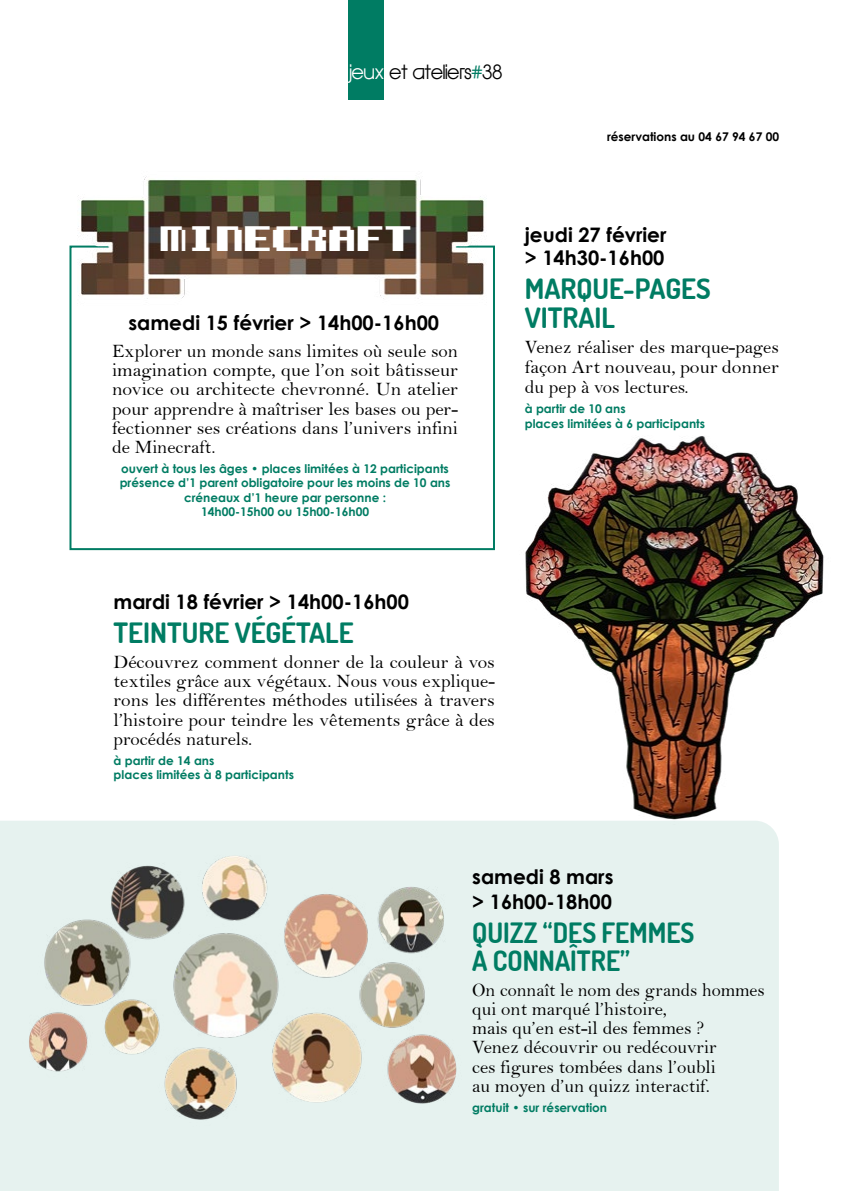
<style>
.page{position:relative;width:851px;height:1191px;background:#fff}
.page>*{position:absolute;margin:0;border:0;box-sizing:border-box;transform-origin:0 0}
.t1{font:700 36px "Kemco Pixel";color:#fff}
.t2{font:200 28px/28.8px "Dosis";color:#007c63}
.t3{font:200 28px/28.2px "Dosis";color:#007c63;scale:.95 1}
.t4{font:700 20px/22.8px "Century Gothic";color:#000}
.t5{font:700 20px "Hasteristico";color:#000}
.t6{font:19px/19.2px "Bell";color:#000;text-align:justify}
.t7{font:700 12px/14.4px "Century Gothic";color:#007c63}
.t8{font:700 12px "Century Gothic";color:#000}
.s1{color:#fff}
.s2{color:#007c63}
</style>
<div class="page">
<div style="left:0;top:821px;width:778px;height:370px;background:#e6f2ef"></div>
<div style="left:69px;top:245px;width:426px;height:305px;border:2px solid #007c63"></div>
<div style="left:348px;top:0;width:35px;height:99px;background:#007c63"></div>
<img style="left:78px;top:176px;width:408px;height:123px">
<img style="left:512px;top:436px;width:312px;height:395px">
<img style="left:14px;top:838px;width:458px;height:298px">
<p class="t5" style="left:348px;top:60px;width:155px"><span class="s1">jeux</span> et ateliers<span class="s2">#</span>38</p>
<p class="t8" style="left:607px;top:127px;width:174px">réservations au 04 67 94 67 00</p>
<h1 class="t1" style="left:161px;top:226px;width:255px">MINECRAFT</h1>
<p class="t4" style="left:128px;top:310px;width:312px">samedi 15 février &gt; 14h00-16h00</p>
<p class="t6" style="left:112px;top:341px;width:347px">Explorer un monde sans limites où seule son imagination compte, que l’on soit bâtisseur novice ou architecte chevronné. Un atelier pour apprendre à maîtriser les bases ou per&shy;fectionner ses créations dans l’univers infini de Minecraft.</p>
<p class="t7" style="left:120px;top:461px;width:332px;text-align:center">ouvert à tous les âges • places limitées à 12 participants présence d’1 parent obligatoire pour les moins de 10 ans créneaux d’1 heure par personne :<br>14h00-15h00 ou 15h00-16h00</p>
<p class="t4" style="left:524px;top:222px;width:143px">jeudi 27 février &gt; 14h30-16h00</p>
<h2 class="t2" style="left:524px;top:273px;width:187px">MARQUE-PAGES<br>VITRAIL</h2>
<p class="t6" style="left:524px;top:337px;width:255px;line-height:19.8px">Venez réaliser des marque-pages façon Art nouveau, pour donner du pep à vos lectures.</p>
<p class="t7" style="left:524px;top:401px;width:182px">à partir de 10 ans<br>places limitées à 6 participants</p>
<p class="t4" style="left:114px;top:589px;width:297px">mardi 18 février &gt; 14h00-16h00</p>
<h2 class="t2" style="left:114px;top:617px;width:241px">TEINTURE VÉGÉTALE</h2>
<p class="t6" style="left:114px;top:652px;width:383px">Découvrez comment donner de la couleur à vos textiles grâce aux végétaux. Nous vous explique&shy;rons les différentes méthodes utilisées à travers l’histoire pour teindre les vêtements grâce à des procédés naturels.</p>
<p class="t7" style="left:114px;top:752px;width:182px">à partir de 14 ans<br>places limitées à 8 participants</p>
<p class="t4" style="left:472px;top:864px;width:143px;line-height:24.2px">samedi 8 mars &gt; 16h00-18h00</p>
<h2 class="t3" style="left:472px;top:917px;width:235px">QUIZZ “DES FEMMES<br>À CONNAÎTRE”</h2>
<p class="t6" style="left:472px;top:980px;width:294px;text-align:left">On connaît le nom des grands hommes qui ont marqué l’histoire,<br>mais qu’en est-il des femmes ?<br>Venez découvrir ou redécouvrir<br>ces figures tombées dans l’oubli<br>au moyen d’un quizz interactif.</p>
<p class="t7" style="left:472px;top:1099px;width:136px">gratuit • sur réservation</p>
</div>
